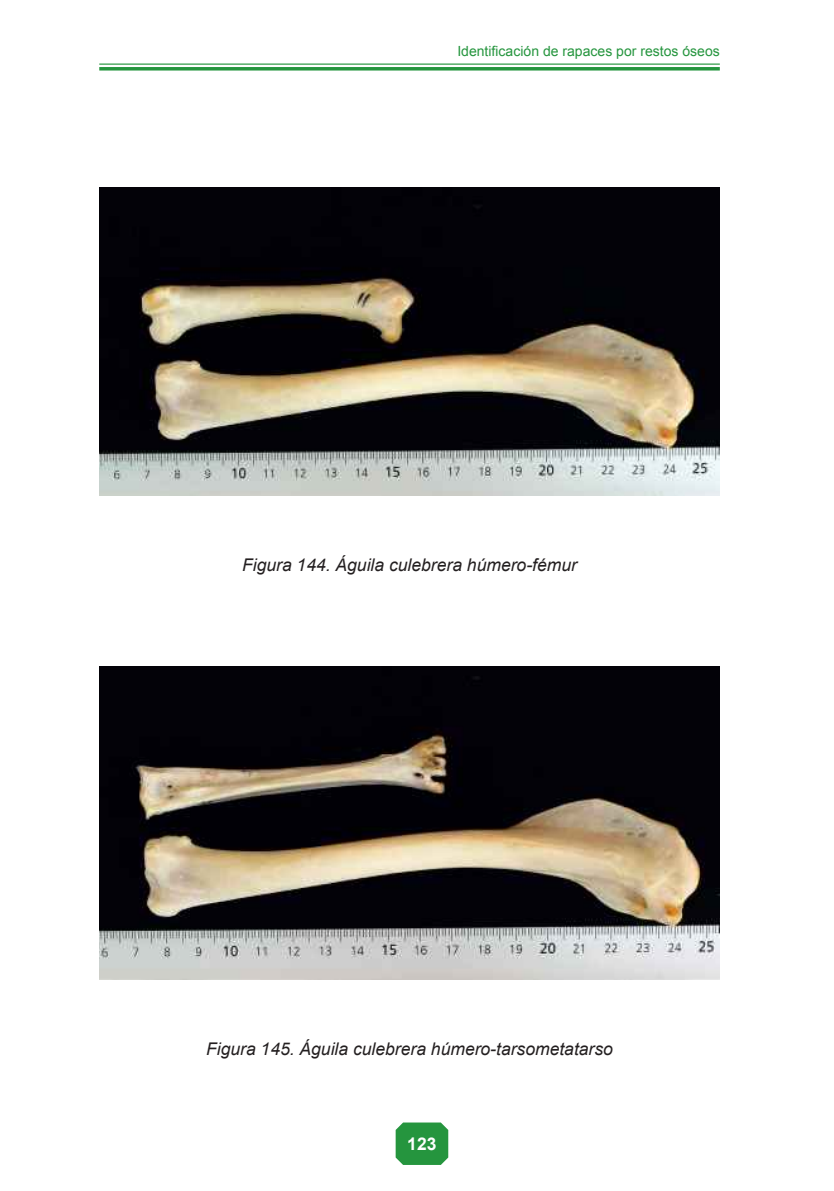
<style>
.page{position:relative;width:834px;height:1191px;background:#fff}
.page>*{position:absolute;margin:0;border:0;box-sizing:border-box;transform-origin:0 0}
.t1{font:italic 17.5px "Arial";color:#231f20}
.t2{font:700 17.5px "Arial";color:#fff}
.t3{font:14px "Arial";color:#25953e}
</style>
<div class="page">
<svg style="left:395px;top:1122px;width:53px;height:42px;background:#339c4a"></svg>
<hr style="left:99px;top:64px;width:620px;height:1px;background:#25953e">
<svg style="left:99px;top:67px;width:620px;height:4px;background:#3fa255"></svg>
<img style="left:99px;top:187px;width:620px;height:308px">
<img style="left:99px;top:666px;width:620px;height:313px">
<p class="t3" style="left:457px;top:42px;width:264px">Identificación de rapaces por restos óseos</p>
<p class="t1" style="left:242px;top:553px;width:336px">Figura 144. Águila culebrera húmero-fémur</p>
<p class="t1" style="left:206px;top:1037px;width:408px">Figura 145. Águila culebrera húmero-tarsometatarso</p>
<p class="t2" style="left:407px;top:1132px;width:31px">123</p>
</div>
